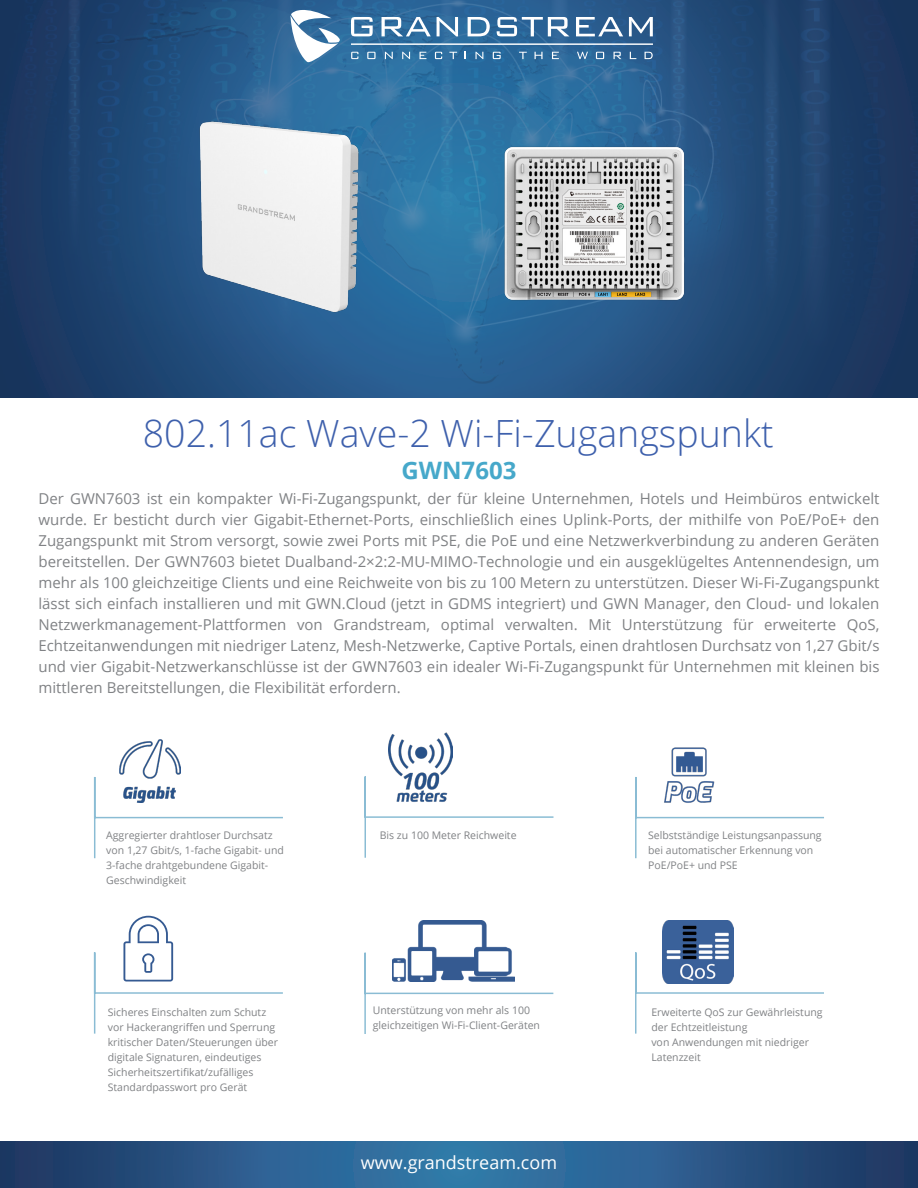
<style>
.page{position:relative;width:918px;height:1188px;background:#fff}
.page>*{position:absolute;margin:0;border:0;box-sizing:border-box;transform-origin:0 0}
.t1{font:300 37.5px "Open Sans";color:#3e60ac}
.t2{font:700 24px "Open Sans";color:#46a8ca}
.t3{font:18px "Open Sans";color:#fff}
.t4{font:15px/21px "Open Sans";color:#808285;text-align:justify}
.t5{font:10.5px/15px "Open Sans";color:#808285}
</style>
<div class="page">
<img style="left:0;top:0;width:918px;height:397px">
<svg style="left:291px;top:10px;width:49px;height:52px"></svg>
<svg style="left:351px;top:17px;width:22px;height:19px"></svg>
<svg style="left:382px;top:17px;width:49px;height:19px"></svg>
<svg style="left:437px;top:17px;width:21px;height:19px"></svg>
<svg style="left:468px;top:17px;width:22px;height:19px"></svg>
<svg style="left:497px;top:17px;width:72px;height:19px"></svg>
<svg style="left:576px;top:17px;width:47px;height:19px"></svg>
<svg style="left:629px;top:17px;width:24px;height:19px"></svg>
<svg style="left:351px;top:52px;width:7px;height:7px"></svg>
<svg style="left:367px;top:52px;width:9px;height:7px"></svg>
<svg style="left:385px;top:52px;width:8px;height:7px"></svg>
<svg style="left:402px;top:52px;width:8px;height:7px"></svg>
<svg style="left:420px;top:52px;width:6px;height:7px"></svg>
<svg style="left:435px;top:52px;width:7px;height:7px"></svg>
<svg style="left:449px;top:52px;width:8px;height:7px"></svg>
<svg style="left:476px;top:52px;width:7px;height:7px"></svg>
<svg style="left:493px;top:52px;width:8px;height:7px"></svg>
<svg style="left:519px;top:52px;width:8px;height:7px"></svg>
<svg style="left:535px;top:52px;width:8px;height:7px"></svg>
<svg style="left:552px;top:52px;width:7px;height:7px"></svg>
<svg style="left:645px;top:52px;width:8px;height:7px"></svg>
<svg style="left:596px;top:52px;width:8px;height:7px"></svg>
<svg style="left:614px;top:52px;width:7px;height:7px"></svg>
<svg style="left:630px;top:52px;width:6px;height:7px"></svg>
<svg style="left:577px;top:52px;width:11px;height:7px"></svg>
<hr style="left:351px;top:44px;width:302px;height:1px;background:#fff">
<svg style="left:0;top:1142px;width:918px;height:46px;background:#295988"></svg>
<svg style="left:93px;top:777px;width:190px;height:82px"></svg>
<svg style="left:364px;top:776px;width:190px;height:82px"></svg>
<svg style="left:635px;top:777px;width:189px;height:82px"></svg>
<svg style="left:364px;top:952px;width:190px;height:82px"></svg>
<svg style="left:635px;top:951px;width:189px;height:83px"></svg>
<img style="left:119px;top:739px;width:62px;height:64px">
<img style="left:650px;top:747px;width:77px;height:65px">
<img style="left:392px;top:921px;width:122px;height:60px">
<img style="left:663px;top:921px;width:71px;height:63px">
<svg style="left:93px;top:916px;width:190px;height:118px"></svg>
<img style="left:389px;top:732px;width:64px;height:73px">
<img style="left:189px;top:112px;width:177px;height:207px">
<img style="left:498px;top:139px;width:196px;height:174px">
<p class="t1" style="left:143px;top:407px;width:632px">802.11ac Wave-2 Wi-Fi-Zugangspunkt</p>
<p class="t4" style="left:38px;top:488px;width:843px">Der GWN7603 ist ein kompakter Wi-Fi-Zugangspunkt, der für kleine Unternehmen, Hotels und Heimbüros entwickelt wurde. Er besticht durch vier Gigabit-Ethernet-Ports, einschließlich eines Uplink-Ports, der mithilfe von PoE/PoE+ den Zugangspunkt mit Strom versorgt, sowie zwei Ports mit PSE, die PoE und eine Netzwerkverbindung zu anderen Geräten bereitstellen. Der GWN7603 bietet Dualband-2×2:2-MU-MIMO-Technologie und ein ausgeklügeltes Antennendesign, um mehr als 100 gleichzeitige Clients und eine Reichweite von bis zu 100 Metern zu unterstützen. Dieser Wi-Fi-Zugangspunkt lässt sich einfach installieren und mit GWN.Cloud (jetzt in GDMS integriert) und GWN Manager, den Cloud- und lokalen Netzwerkmanagement-Plattformen von Grandstream, optimal verwalten. Mit Unterstützung für erweiterte QoS, Echtzeitanwendungen mit niedriger Latenz, Mesh-Netzwerke, Captive Portals, einen drahtlosen Durchsatz von 1,27 Gbit/s und vier Gigabit-Netzwerkanschlüsse ist der GWN7603 ein idealer Wi-Fi-Zugangspunkt für Unternehmen mit kleinen bis mittleren Bereitstellungen, die Flexibilität erfordern.</p>
<p class="t2" style="left:402px;top:453px;width:116px">GWN7603</p>
<p class="t5" style="left:106px;top:827px;width:179px">Aggregierter drahtloser Durchsatz von 1,27 Gbit/s, 1-fache Gigabit- und<br>3-fache drahtgebundene Gigabit-<br>Geschwindigkeit</p>
<p class="t5" style="left:380px;top:827px;width:138px">Bis zu 100 Meter Reichweite</p>
<p class="t5" style="left:648px;top:827px;width:175px">Selbstständige Leistungsanpassung bei automatischer Erkennung von<br>PoE/PoE+ und PSE</p>
<p class="t5" style="left:108px;top:1004px;width:172px">Sicheres Einschalten zum Schutz vor Hackerangriffen und Sperrung kritischer Daten/Steuerungen über digitale Signaturen, eindeutiges Sicherheitszertifikat/zufälliges Standardpasswort pro Gerät</p>
<p class="t5" style="left:373px;top:1002px;width:169px">Unterstützung von mehr als 100 gleichzeitigen Wi-Fi-Client-Geräten</p>
<p class="t3" style="left:361px;top:1151px;width:198px">www.grandstream.com</p>
<p class="t5" style="left:651px;top:1004px;width:173px">Erweiterte QoS zur Gewährleistung der Echtzeitleistung</p>
<p class="t5" style="left:651px;top:1034px;width:159px">von Anwendungen mit niedriger<br>Latenzzeit</p>
</div>
